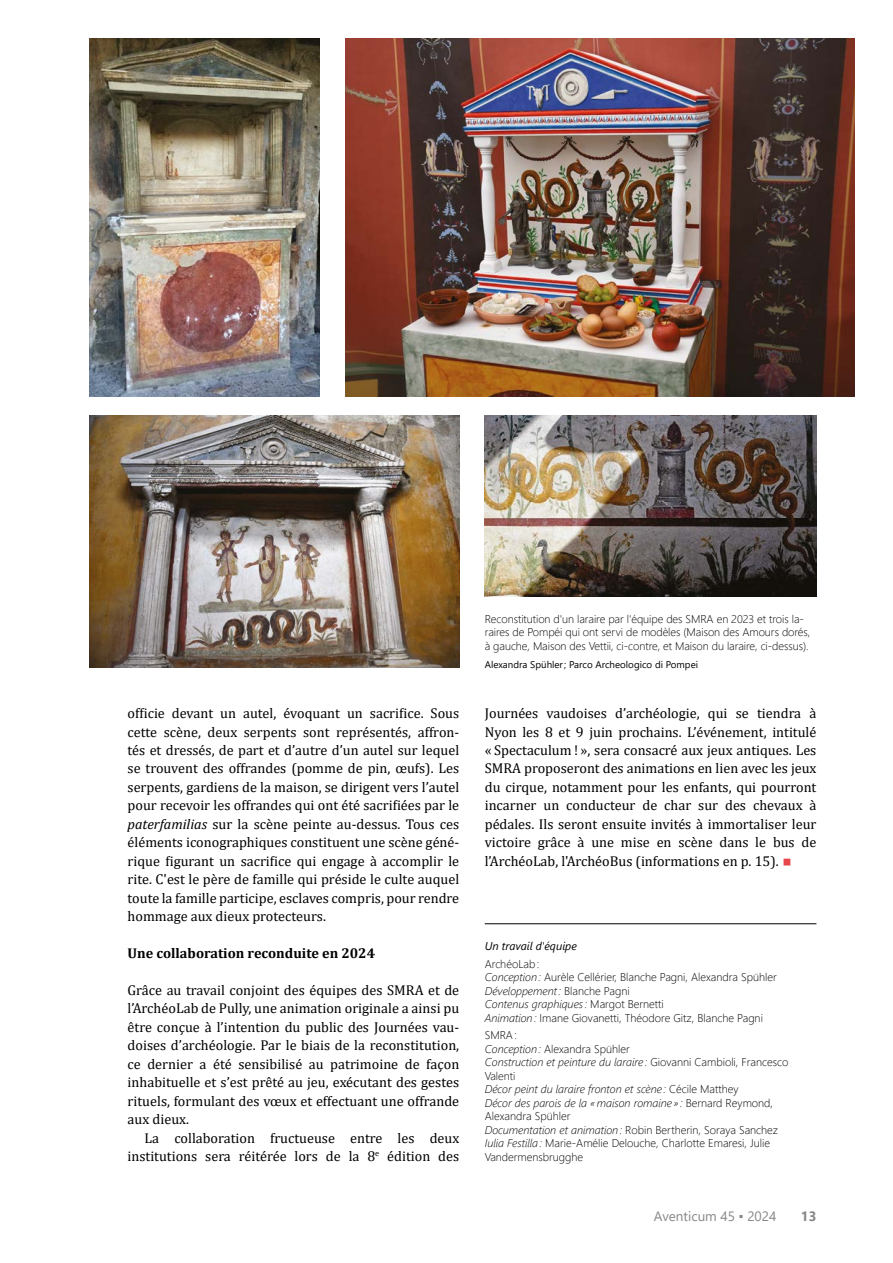
<style>
.page{position:relative;width:893px;height:1263px;background:#fff}
.page>*{position:absolute;margin:0;border:0;box-sizing:border-box;transform-origin:0 0}
.t1{font:14.25px/18.5px "Cambria";color:#000;text-align:justify}
.t2{font:700 14.25px "Cambria";color:#000}
.t3{font:13.5px "Segoe UI";color:#878787}
.t4{font:700 13.5px "Segoe UI";color:#878787}
.t5{font:300 11.25px/13.5px "Segoe UI";color:#000}
.t6{font:italic 11.25px "Segoe UI";color:#000}
.t7{font:9.75px "Segoe UI";color:#000}
.s1{font-style:italic}
.s2{font-family:"Arial";font-size:30px;color:#e6454a}
.s3{font-family:"Arial"}
</style>
<div class="page">
<hr style="left:485px;top:923px;width:331px;height:1px;background:#000">
<img style="left:89px;top:39px;width:231px;height:357px">
<img style="left:485px;top:415px;width:331px;height:182px">
<img style="left:89px;top:415px;width:370px;height:253px">
<img style="left:345px;top:39px;width:510px;height:357px">
<p class="t1" style="left:128px;top:704px;width:333px">officie devant un autel, évoquant un sacrifice. Sous cette scène, deux serpents sont représentés, affron&shy;tés et dressés, de part et d’autre d’un autel sur lequel se trouvent des offrandes (pomme de pin, œufs). Les serpents, gardiens de la maison, se dirigent vers l’autel pour recevoir les offrandes qui ont été sacrifiées par le <span class="s1">paterfamilias</span> sur la scène peinte au-dessus. Tous ces éléments iconographiques constituent une scène géné&shy;rique figurant un sacrifice qui engage à accomplir le rite. C'est le père de famille qui préside le culte auquel toute la famille participe, esclaves compris, pour rendre hommage aux dieux protecteurs.</p>
<p class="t2" style="left:128px;top:943px;width:249px">Une collaboration reconduite en 2024</p>
<p class="t1" style="left:128px;top:981px;width:333px">Grâce au travail conjoint des équipes des SMRA et de l’ArchéoLab de Pully, une animation originale a ainsi pu être conçue à l’intention du public des Journées vau&shy;doises d’archéologie. Par le biais de la reconstitution, ce dernier a été sensibilisé au patrimoine de façon inhabituelle et s’est prêté au jeu, exécutant des gestes rituels, formulant des vœux et effectuant une offrande aux dieux.</p>
<p class="t1" style="left:128px;top:1128px;width:333px;text-align:right">La collaboration fructueuse entre les deux institutions sera réitérée lors de la 8<sup>e</sup> édition des</p>
<p class="t5" style="left:485px;top:611px;width:327px">Reconstitution d'un laraire par l'équipe des SMRA en 2023 et trois la&shy;raires de Pompéi qui ont servi de modèles (Maison des Amours dorés, à gauche, Maison des Vettii, ci-contre, et Maison du laraire, ci-dessus).</p>
<p class="t7" style="left:485px;top:655px;width:215px">Alexandra Spühler; Parco Archeologico di Pompei</p>
<p class="t1" style="left:485px;top:704px;width:333px">Journées vaudoises d’archéologie, qui se tiendra à Nyon les 8 et 9 juin prochains. L’événement, intitulé « Spectaculum ! », sera consacré aux jeux antiques. Les SMRA proposeront des animations en lien avec les jeux du cirque, notamment pour les enfants, qui pourront incarner un conducteur de char sur des chevaux à pédales. Ils seront ensuite invités à immortaliser leur victoire grâce à une mise en scène dans le bus de l’ArchéoLab, l'ArchéoBus (informations en p. 15). <span class="s2">▪</span></p>
<p class="t6" style="left:485px;top:935px;width:94px">Un travail d'équipe</p>
<p class="t5" style="left:485px;top:956px;width:294px">ArchéoLab:<br><span class="s1">Conception:</span> Aurèle Cellérier, Blanche Pagni, Alexandra Spühler <span class="s1">Développement:</span> Blanche Pagni<br><span class="s1">Contenus graphiques:</span> Margot Bernetti<br><span class="s1">Animation:</span> Imane Giovanetti, Théodore Gitz, Blanche Pagni</p>
<p class="t5" style="left:485px;top:1027px;width:305px">SMRA:<br><span class="s1">Conception:</span> Alexandra Spühler<br><span class="s1">Construction et peinture du laraire :</span> Giovanni Cambioli, Francesco Valenti<br><span class="s1">Décor peint du laraire fronton et scène :</span> Cécile Matthey<br><span class="s1">Décor des parois de la «maison romaine » :</span> Bernard Reymond, Alexandra Spühler<br><span class="s1">Documentation et animation:</span> Robin Bertherin, Soraya Sanchez <span class="s1">Iulia Festilla:</span> Marie-Amélie Delouche, Charlotte Emaresi, Julie Vandermensbrugghe</p>
<p class="t3" style="left:654px;top:1203px;width:124px">Aventicum 45 <span class="s3">▪</span> 2024</p>
<p class="t4" style="left:801px;top:1203px;width:17px">13</p>
</div>
